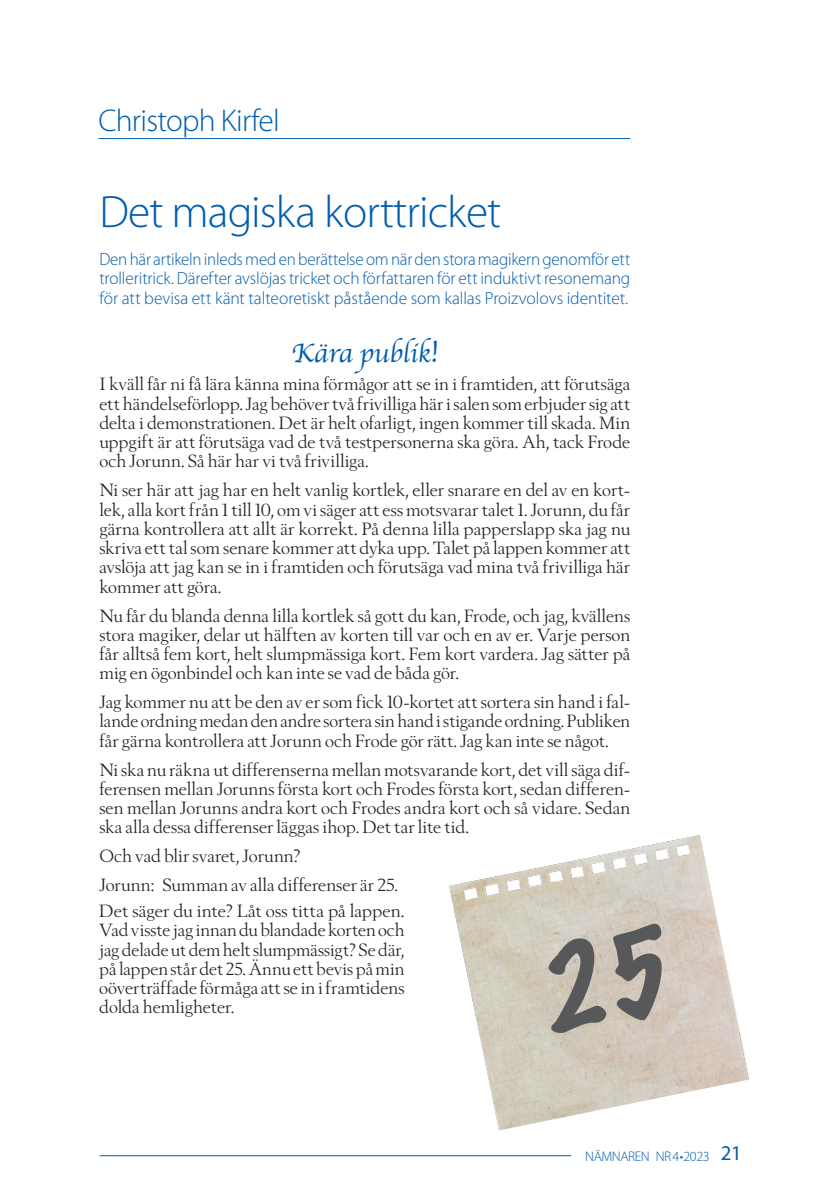
<style>
.page{position:relative;width:819px;height:1201px;background:#fff}
.page>*{position:absolute;margin:0;border:0;box-sizing:border-box;transform-origin:0 0}
.t1{font:300 45.5px "Myriad Pro";letter-spacing:-.02em;color:#015dad}
.t2{font:300 31.5px "Myriad Pro";letter-spacing:-.025em;color:#015dad}
.t3{font:28px "Apple Chancery";letter-spacing:-.01em;color:#015dad}
.t4{font:17.5px/19.2px "Berling Nova Display Pro";letter-spacing:.005em;color:#231f20;text-align:justify}
.t5{font:300 17.5px/19.2px "Myriad Pro";letter-spacing:-.005em;color:#015dad;text-align:justify}
.t6{font:300 14px "Myriad Pro";letter-spacing:-.03em;color:#015dad}
.s1{font-size:31.5px}
.s2{font-weight:400;font-size:21px}
</style>
<div class="page">
<hr style="left:98px;top:138px;width:532px;height:1px;background:#015dad">
<hr style="left:99px;top:1155px;width:472px;height:1px;background:#015dad">
<img style="left:449px;top:835px;width:301px;height:296px">
<svg style="left:537px;top:922px;width:138px;height:113px;background:#d1c7bb"></svg>
<h2 class="t2" style="left:98px;top:103px;width:183px">Christoph Kirfel</h2>
<h1 class="t1" style="left:99px;top:186px;width:403px">Det magiska korttricket</h1>
<p class="t5" style="left:99px;top:250px;width:532px">Den här artikeln inleds med en berättelse om när den stora magikern genomför ett trolleritrick. Därefter avslöjas tricket och författaren för ett induktivt resonemang för att bevisa ett känt talteoretiskt påstående som kallas Proizvolovs identitet.</p>
<h3 class="t3" style="left:291px;top:330px;width:148px">Kära publik<span class="s1">!</span></h3>
<p class="t4" style="left:99px;top:374px;width:532px">I kväll får ni få lära känna mina förmågor att se in i framtiden, att förutsäga ett händelseförlopp. Jag behöver två frivilliga här i salen som erbjuder sig att delta i demonstrationen. Det är helt ofarligt, ingen kommer till skada. Min uppgift är att förutsäga vad de två testpersonerna ska göra. Ah, tack Frode och Jorunn. Så här har vi två frivilliga.</p>
<p class="t4" style="left:99px;top:480px;width:532px">Ni ser här att jag har en helt vanlig kortlek, eller snarare en del av en kort&shy;lek, alla kort från 1 till 10, om vi säger att ess motsvarar talet 1. Jorunn, du får gärna kontrollera att allt är korrekt. På denna lilla papperslapp ska jag nu skriva ett tal som senare kommer att dyka upp. Talet på lappen kommer att avslöja att jag kan se in i framtiden och förutsäga vad mina två frivilliga här kommer att göra.</p>
<p class="t4" style="left:99px;top:605px;width:532px">Nu får du blanda denna lilla kortlek så gott du kan, Frode, och jag, kvällens stora magiker, delar ut hälften av korten till var och en av er. Varje person får alltså fem kort, helt slumpmässiga kort. Fem kort vardera. Jag sätter på mig en ögonbindel och kan inte se vad de båda gör.</p>
<p class="t4" style="left:99px;top:692px;width:532px">Jag kommer nu att be den av er som fick 10-kortet att sortera sin hand i fal&shy;lande ordning medan den andre sortera sin hand i stigande ordning. Publiken får gärna kontrollera att Jorunn och Frode gör rätt. Jag kan inte se något.</p>
<p class="t4" style="left:99px;top:759px;width:532px">Ni ska nu räkna ut differenserna mellan motsvarande kort, det vill säga dif&shy;ferensen mellan Jorunns första kort och Frodes första kort, sedan differen&shy;sen mellan Jorunns andra kort och Frodes andra kort och så vidare. Sedan ska alla dessa differenser läggas ihop. Det tar lite tid.</p>
<p class="t4" style="left:99px;top:841px;width:300px;line-height:28.9px">Och vad blir svaret, Jorunn?<br>Jorunn: Summan av alla differenser är 25.</p>
<p class="t4" style="left:99px;top:901px;width:307px">Det säger du inte? Låt oss titta på lappen.<br>Vad visste jag innan du blandade korten och jag delade ut dem helt slumpmässigt? Se där, på lappen står det 25. Ännu ett bevis på min oöverträffade förmåga att se in i framtidens dolda hemligheter.</p>
<p class="t6" style="left:585px;top:1148px;width:158px">NÄMNAREN NR4•2023 <span class="s2">21</span></p>
</div>
